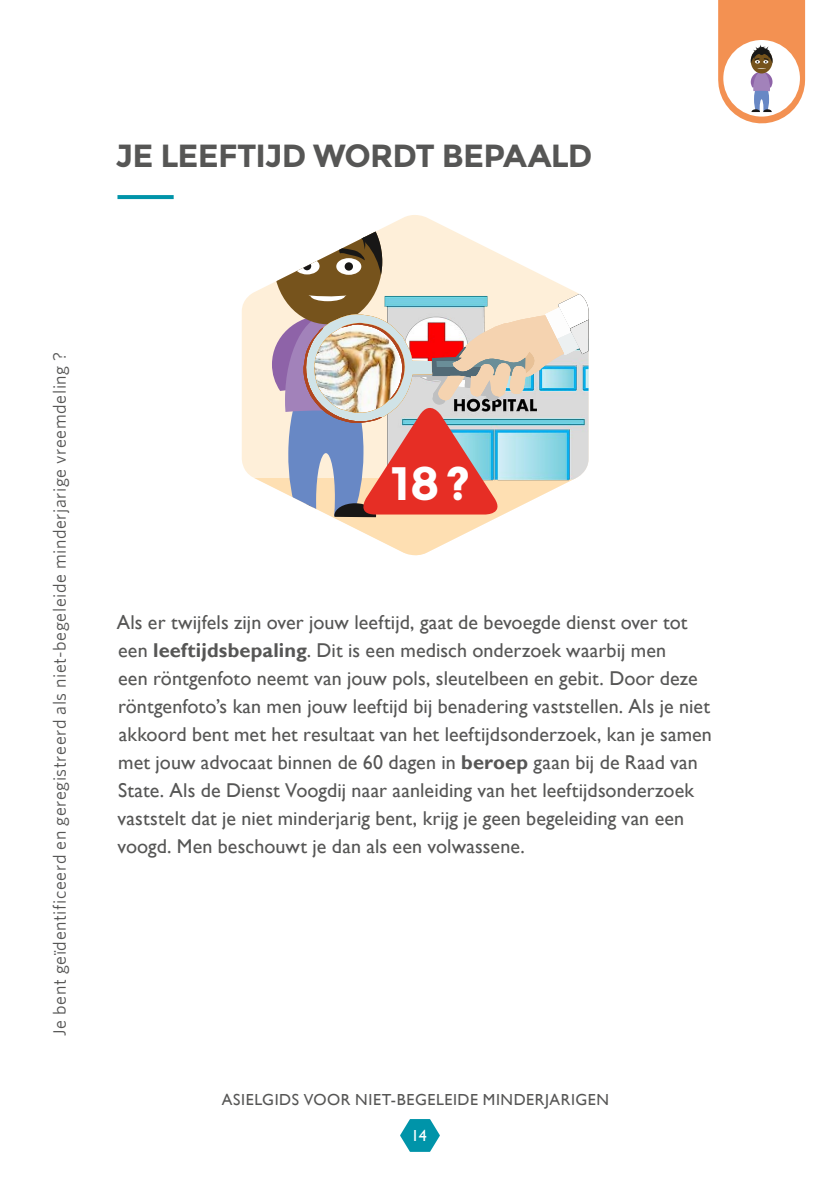
<style>
.page{position:relative;width:840px;height:1191px;background:#fff}
.page>*{position:absolute;margin:0;border:0;box-sizing:border-box;transform-origin:0 0}
.t1{font:700 46.8px "Montserrat";color:#fff}
.t2{font:700 32px "Montserrat";letter-spacing:-.025em;color:#565655}
.t3{font:20px/28px "Gill Sans";letter-spacing:.005em;color:#565655}
.t4{font:18px "Whitney";letter-spacing:.03em;color:#565655}
.t5{font:16px "Gill Sans";letter-spacing:.035em;color:#565655}
.t6{font:16px "Gill Sans";color:#fff}
.s1{font-weight:700}
</style>
<div class="page">
<div style="left:717px;top:0;width:87px;height:80px;background:#f39152"></div>
<div style="left:242px;top:283px;width:30px;height:195px;background:#feefd9"></div>
<svg style="left:254px;top:478px;width:244px;height:78px"></svg>
<div style="left:723px;top:40px;width:76px;height:77px;background:#fff;border-radius:50%"></div>
<svg style="left:750px;top:45px;width:22px;height:67px"></svg>
<svg style="left:272px;top:215px;width:316px;height:302px"></svg>
<svg style="left:400px;top:1119px;width:40px;height:32px"></svg>
<svg style="left:117px;top:195px;width:56px;height:4px"></svg>
<h2 class="t2" style="left:115px;top:136px;width:478px">JE LEEFTIJD WORDT BEPAALD</h2>
<p class="t4" style="left:49px;top:1036px;width:685px;rotate:-90deg">Je bent geïdentificeerd en geregistreerd als niet-begeleide minderjarige vreemdeling ?</p>
<h1 class="t1" style="left:390px;top:456px;width:81px">18?</h1>
<p class="t3" style="left:117px;top:608px;width:596px">Als er twijfels zijn over jouw leeftijd, gaat de bevoegde dienst over tot een <span class="s1">leeftijdsbepaling</span>. Dit is een medisch onderzoek waarbij men<br>een röntgenfoto neemt van jouw pols, sleutelbeen en gebit. Door deze röntgenfoto’s kan men jouw leeftijd bij benadering vaststellen. Als je niet akkoord bent met het resultaat van het leeftijdsonderzoek, kan je samen met jouw advocaat binnen de 60 dagen in <span class="s1">beroep</span> gaan bij de Raad van State. Als de Dienst Voogdij naar aanleiding van het leeftijdsonderzoek vaststelt dat je niet minderjarig bent, krijg je geen begeleiding van een voogd. Men beschouwt je dan als een volwassene.</p>
<p class="t5" style="left:222px;top:1090px;width:388px">ASIELGIDS VOOR NIET-BEGELEIDE MINDERJARIGEN</p>
<p class="t6" style="left:411px;top:1126px;width:17px">14</p>
</div>
